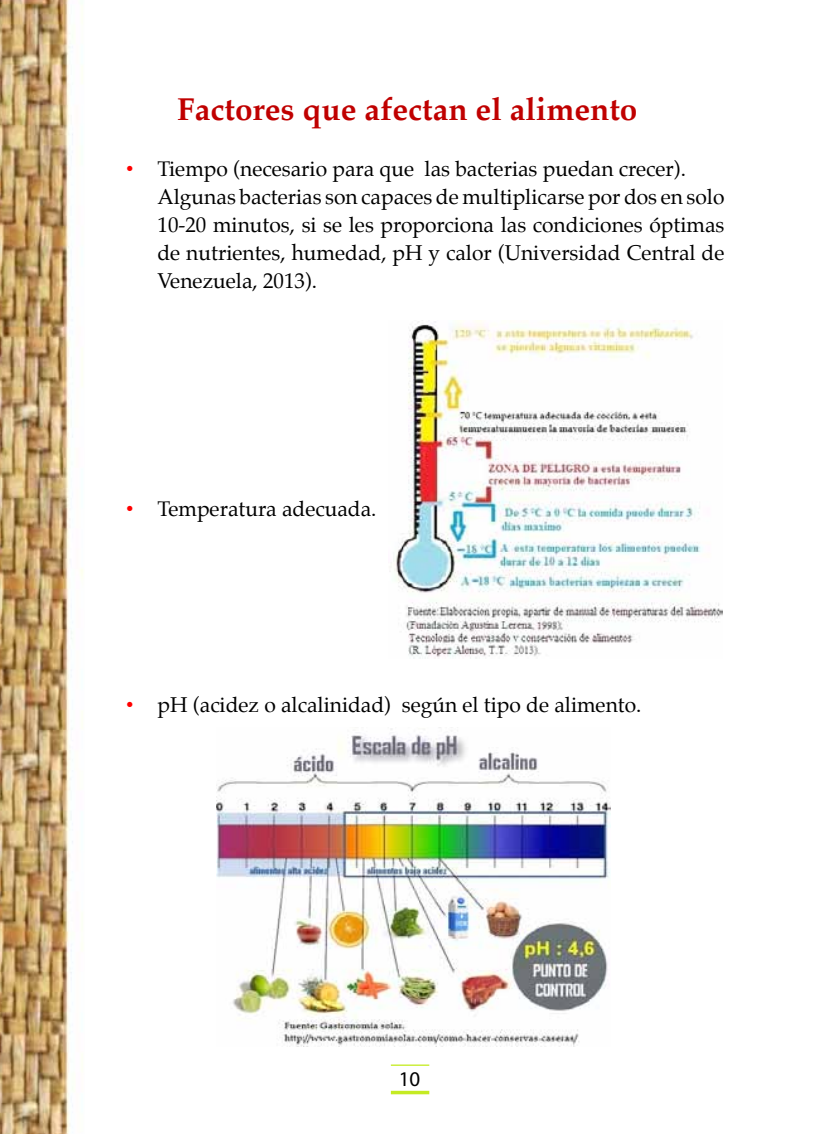
<style>
.page{position:relative;width:819px;height:1134px;background:#fff}
.page>*{position:absolute;margin:0;border:0;box-sizing:border-box;transform-origin:0 0}
.t1{font:700 31.5px "Palatino";color:#c00000}
.t2{font:21px/28px "Palatino";color:#000}
.t3{font:21px "Myriad";color:#000}
.s1{font-family:"Arial";color:#f00}
</style>
<div class="page">
<img style="left:0;top:0;width:83px;height:1134px">
<hr style="left:391px;top:1091px;width:38px;height:3px;background:#c5eb23">
<hr style="left:391px;top:1065px;width:38px;height:1px;background:#c5eb23">
<img style="left:391px;top:320px;width:331px;height:338px">
<img style="left:217px;top:728px;width:393px;height:319px">
<h1 class="t1" style="left:177px;top:90px;width:462px">Factores que afectan el alimento</h1>
<p class="t2" style="left:158px;top:157px;width:569px;text-indent:-32px"><span class="s1">•</span> Tiempo (necesario para que las bacterias puedan crecer).<br>Algunas bacterias son capaces de multiplicarse por dos en solo 10-20 minutos, si se les proporciona las condiciones óptimas de nutrientes, humedad, pH y calor (Universidad Central de Venezuela, 2013).</p>
<p class="t2" style="left:126px;top:497px;width:252px"><span class="s1">•</span> Temperatura adecuada.</p>
<p class="t2" style="left:126px;top:693px;width:517px"><span class="s1">•</span> pH (acidez o alcalinidad) según el tipo de alimento.</p>
<p class="t3" style="left:399px;top:1068px;width:23px">10</p>
</div>
